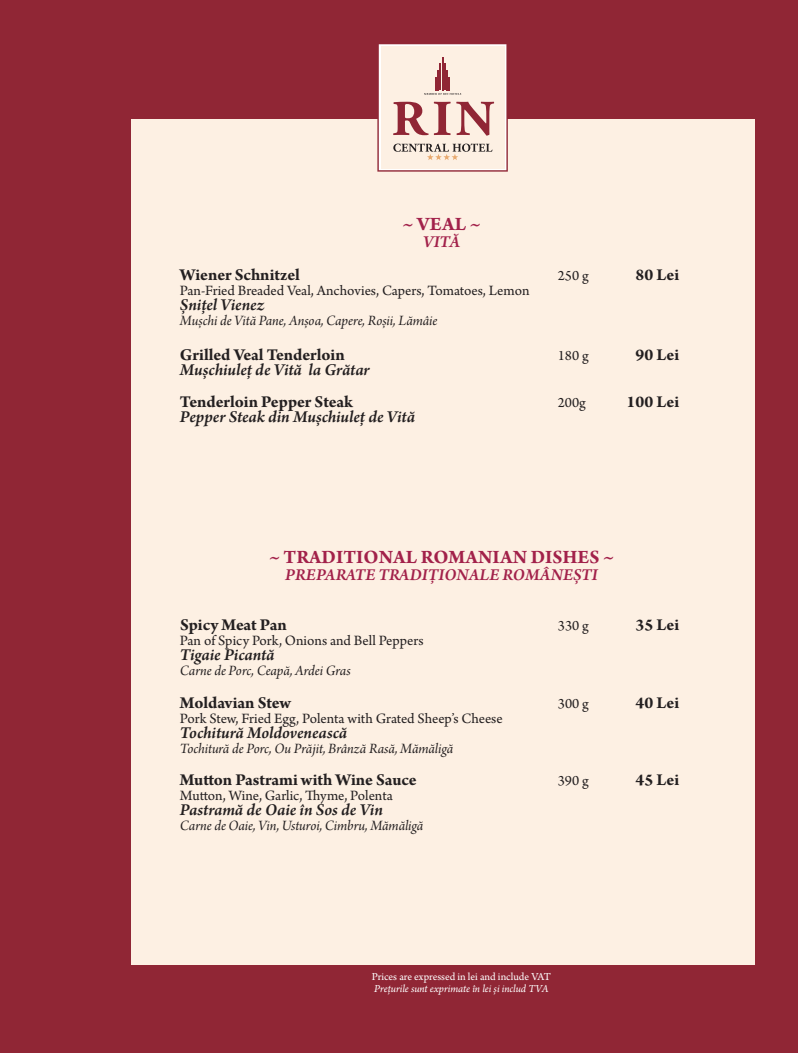
<style>
.page{position:relative;width:798px;height:1053px;background:#fff}
.page>*{position:absolute;margin:0;border:0;box-sizing:border-box;transform-origin:0 0}
.t1{font:700 20px "Arno Pro";color:#a2214a}
.t2{font:700 17.5px "Arno Pro";color:#231f20}
.t3{font:italic 600 17.5px "Arno Pro";letter-spacing:-.005em;color:#231f20}
.t4{font:italic 600 17.5px "Arno Pro";color:#a2214a}
.t5{font:15px "Arno Pro";color:#231f20}
.t6{font:15px "Arno Pro Italic Subhead";letter-spacing:-.005em;color:#231f20}
.t7{font:italic 11.25px "Arno Pro";letter-spacing:-.005em;color:#fff}
.t8{font:11.25px "Arno Pro";color:#fff}
</style>
<div class="page">
<div style="left:0;top:0;width:797px;height:1052px;background:#902635"></div>
<div style="left:131px;top:119px;width:623px;height:845px;background:#fdf0e3"></div>
<svg style="left:377px;top:44px;width:130px;height:128px"></svg>
<h1 class="t1" style="left:402px;top:212px;width:80px">~ VEAL ~</h1>
<p class="t4" style="left:423px;top:232px;width:38px">VITĂ</p>
<p class="t2" style="left:180px;top:264px;width:121px">Wiener Schnitzel</p>
<p class="t5" style="left:557px;top:267px;width:32px">250 g</p>
<p class="t2" style="left:635px;top:264px;width:45px">80 Lei</p>
<p class="t5" style="left:180px;top:282px;width:351px">Pan-Fried Breaded Veal, Anchovies, Capers, Tomatoes, Lemon</p>
<p class="t3" style="left:180px;top:294px;width:86px">Șnițel Vienez</p>
<p class="t6" style="left:180px;top:312px;width:259px">Mușchi de Vită Pane, Anșoa, Capere, Roșii, Lămâie</p>
<p class="t2" style="left:180px;top:344px;width:166px">Grilled Veal Tenderloin</p>
<p class="t5" style="left:557px;top:347px;width:32px">180 g</p>
<p class="t2" style="left:635px;top:344px;width:45px">90 Lei</p>
<p class="t3" style="left:180px;top:359px;width:191px">Mușchiuleț de Vită la Grătar</p>
<p class="t2" style="left:180px;top:392px;width:174px">Tenderloin Pepper Steak</p>
<p class="t5" style="left:557px;top:394px;width:29px">200g</p>
<p class="t2" style="left:626px;top:392px;width:54px">100 Lei</p>
<p class="t3" style="left:180px;top:407px;width:236px">Pepper Steak din Mușchiuleț de Vită</p>
<h1 class="t1" style="left:269px;top:545px;width:346px">~ TRADITIONAL ROMANIAN DISHES ~</h1>
<p class="t4" style="left:285px;top:564px;width:314px">PREPARATE TRADIȚIONALE ROMÂNEȘTI</p>
<p class="t2" style="left:180px;top:614px;width:108px">Spicy Meat Pan</p>
<p class="t5" style="left:557px;top:617px;width:32px">330 g</p>
<p class="t2" style="left:635px;top:614px;width:45px">35 Lei</p>
<p class="t5" style="left:180px;top:632px;width:245px">Pan of Spicy Pork, Onions and Bell Peppers</p>
<p class="t3" style="left:180px;top:644px;width:96px">Tigaie Picantă</p>
<p class="t6" style="left:180px;top:662px;width:172px">Carne de Porc, Ceapă, Ardei Gras</p>
<p class="t2" style="left:180px;top:692px;width:113px">Moldavian Stew</p>
<p class="t5" style="left:557px;top:694px;width:32px">300 g</p>
<p class="t2" style="left:635px;top:692px;width:45px">40 Lei</p>
<p class="t5" style="left:180px;top:709px;width:324px">Pork Stew, Fried Egg, Polenta with Grated Sheep’s Cheese</p>
<p class="t3" style="left:180px;top:722px;width:169px">Tochitură Moldovenească</p>
<p class="t6" style="left:180px;top:739px;width:275px">Tochitură de Porc, Ou Prăjit, Brânză Rasă, Mămăligă</p>
<p class="t2" style="left:180px;top:769px;width:238px">Mutton Pastrami with Wine Sauce</p>
<p class="t5" style="left:557px;top:772px;width:32px">390 g</p>
<p class="t2" style="left:635px;top:769px;width:45px">45 Lei</p>
<p class="t5" style="left:180px;top:787px;width:214px">Mutton, Wine, Garlic, Thyme, Polenta</p>
<p class="t3" style="left:180px;top:799px;width:204px">Pastramă de Oaie în Sos de Vin</p>
<p class="t6" style="left:180px;top:817px;width:245px">Carne de Oaie, Vin, Usturoi, Cimbru, Mămăligă</p>
<p class="t8" style="left:371px;top:970px;width:181px">Prices are expressed in lei and include VAT</p>
<p class="t7" style="left:374px;top:981px;width:175px">Prețurile sunt exprimate în lei și includ TVA</p>
</div>
